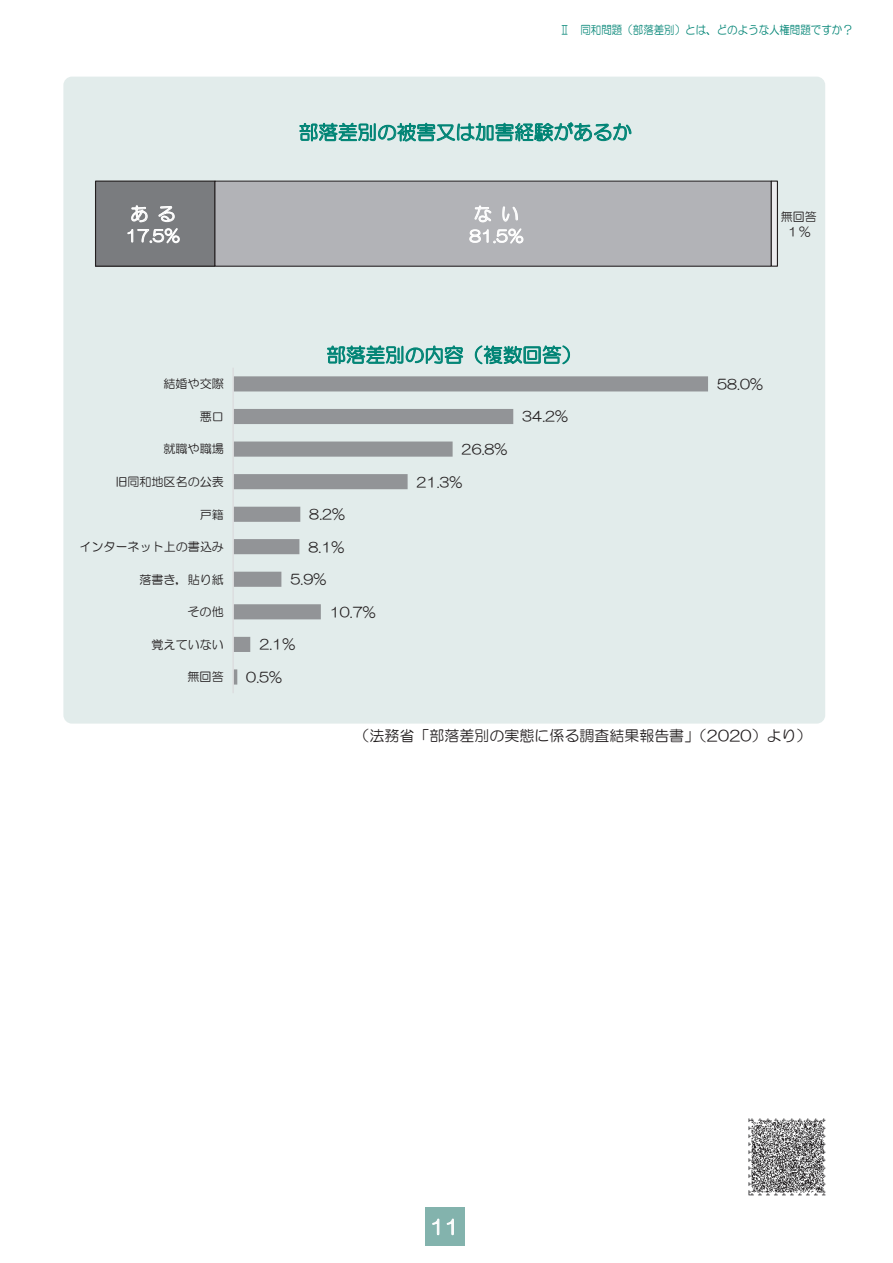
<style>
.page{position:relative;width:893px;height:1263px;background:#fff}
.page>*{position:absolute;margin:0;border:0;box-sizing:border-box;transform-origin:0 0}
.t1{font:19.5px "HG Maru Gothic MPRO";letter-spacing:.005em;color:#008475}
.t2{font:19.5px "HG Maru Gothic MPRO";color:#fff}
.t3{font:18px "HG Maru Gothic MPRO";color:#fff}
.t4{font:15.75px "HG Maru Gothic MPRO";color:#fff}
.t5{font:15px "HG Maru Gothic MPRO";color:#231f20}
.t6{font:13.5px "HG Maru Gothic MPRO";letter-spacing:.005em;color:#231f20}
.t7{font:12px/15.6px "HG Maru Gothic MPRO";color:#231f20;text-align:center}
.t8{font:11.7px "HG Maru Gothic MPRO";color:#008475;scale:.9 1}
</style>
<div class="page">
<div style="left:425px;top:1207px;width:39px;height:39px;background:#83b3ad"></div>
<div style="left:63px;top:77px;width:762px;height:647px;background:#e2eceb;border-radius:9px"></div>
<div style="left:96px;top:181px;width:119px;height:85px;background:#7a7c7f"></div>
<div style="left:95px;top:181px;width:121px;height:86px;border:1px solid #231f20"></div>
<div style="left:215px;top:181px;width:556px;height:85px;background:#b2b3b7"></div>
<div style="left:215px;top:181px;width:556px;height:85px;border:1px solid #231f20"></div>
<div style="left:771px;top:181px;width:6px;height:85px;background:#ebebed"></div>
<div style="left:771px;top:181px;width:7px;height:86px;border:1px solid #231f20"></div>
<svg style="left:300px;top:122px;width:331px;height:19px"></svg>
<svg style="left:327px;top:345px;width:136px;height:19px"></svg>
<svg style="left:475px;top:345px;width:95px;height:19px"></svg>
<svg style="left:131px;top:205px;width:17px;height:17px"></svg>
<svg style="left:159px;top:206px;width:16px;height:16px"></svg>
<svg style="left:127px;top:228px;width:53px;height:15px"></svg>
<svg style="left:475px;top:206px;width:16px;height:16px"></svg>
<svg style="left:502px;top:207px;width:16px;height:15px"></svg>
<svg style="left:469px;top:229px;width:54px;height:14px"></svg>
<svg style="left:432px;top:1219px;width:7px;height:16px"></svg>
<svg style="left:447px;top:1219px;width:7px;height:16px"></svg>
<img style="left:748px;top:1118px;width:78px;height:77px">
<svg style="left:234px;top:376px;width:474px;height:308px"></svg>
<hr style="left:232px;top:368px;width:2px;height:325px;background:#dcdddf">
<h2 class="t3" style="left:130px;top:205px;width:47px">ある</h2>
<h3 class="t4" style="left:126px;top:228px;width:56px">17.5％</h3>
<p class="t8" style="left:559px;top:24px;width:328px">Ⅱ 同和問題（部落差別）とは、どのような人権問題ですか？</p>
<h1 class="t1" style="left:299px;top:122px;width:335px">部落差別の被害又は加害経験があるか</h1>
<p class="t7" style="left:781px;top:208px;width:37px">無回答<br>１％</p>
<h1 class="t1" style="left:326px;top:345px;width:256px">部落差別の内容（複数回答）</h1>
<p class="t7" style="left:164px;top:376px;width:62px">結婚や交際</p>
<p class="t6" style="left:717px;top:377px;width:47px">58.0%</p>
<p class="t7" style="left:200px;top:409px;width:26px">悪口</p>
<p class="t6" style="left:522px;top:410px;width:47px">34.2%</p>
<p class="t7" style="left:164px;top:441px;width:62px">就職や職場</p>
<p class="t6" style="left:462px;top:442px;width:47px">26.8%</p>
<p class="t7" style="left:115px;top:474px;width:110px">旧同和地区名の公表</p>
<p class="t6" style="left:417px;top:475px;width:47px">21.3%</p>
<p class="t7" style="left:200px;top:506px;width:26px">戸籍</p>
<p class="t6" style="left:309px;top:507px;width:37px">8.2%</p>
<p class="t7" style="left:79px;top:539px;width:146px">インターネット上の書込み</p>
<p class="t6" style="left:308px;top:540px;width:37px">8.1%</p>
<p class="t7" style="left:139px;top:571px;width:86px">落書き，貼り紙</p>
<p class="t6" style="left:290px;top:573px;width:37px">5.9%</p>
<p class="t7" style="left:188px;top:604px;width:38px">その他</p>
<p class="t6" style="left:330px;top:605px;width:47px">10.7%</p>
<p class="t7" style="left:152px;top:637px;width:74px">覚えていない</p>
<p class="t6" style="left:259px;top:638px;width:37px">2.1%</p>
<p class="t7" style="left:188px;top:669px;width:38px">無回答</p>
<p class="t6" style="left:246px;top:670px;width:37px">0.5%</p>
<p class="t5" style="left:355px;top:728px;width:458px">（法務省「部落差別の実態に係る調査結果報告書」（2020）より）</p>
<h1 class="t2" style="left:430px;top:1217px;width:31px">11</h1>
</div>
